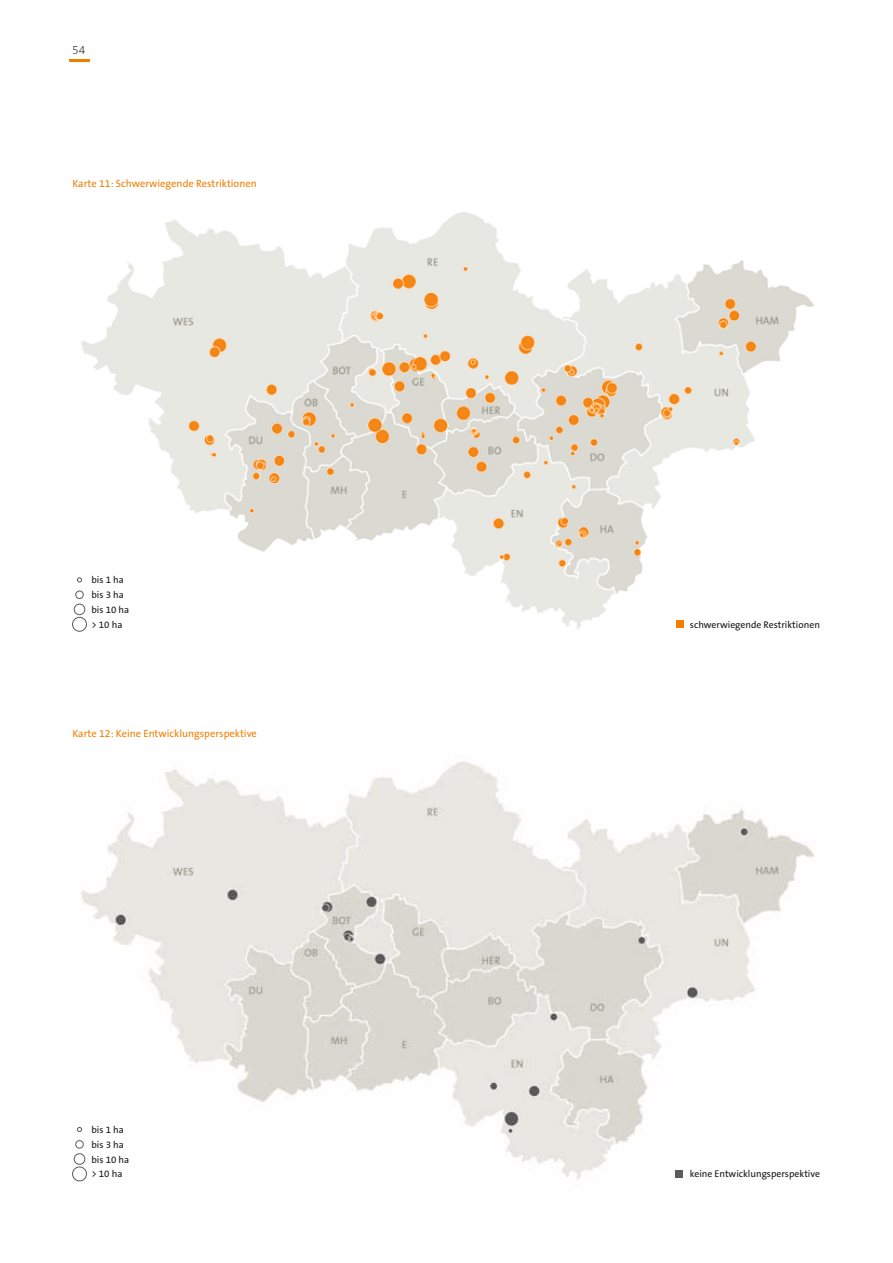
<style>
.page{position:relative;width:893px;height:1263px;background:#fff}
.page>*{position:absolute;margin:0;border:0;box-sizing:border-box;transform-origin:0 0}
.t1{font:200 12px "The Sans B2";color:#151616}
.t2{font:10.5px "The Sans B5 Plain";color:#f27e00}
.t3{font:9.75px/14.9px "The Sans B5 Plain";color:#151616}
</style>
<div class="page">
<hr style="left:69px;top:60px;width:20px;height:2px;background:#f27e00">
<img style="left:72px;top:212px;width:743px;height:420px">
<img style="left:72px;top:761px;width:743px;height:421px">
<div style="left:72px;top:1167px;width:15px;height:14px;border:1px solid #5b5b5b;border-radius:50%"></div>
<div style="left:74px;top:1153px;width:11px;height:11px;border:1px solid #5b5b5b;border-radius:50%"></div>
<div style="left:75px;top:1140px;width:9px;height:8px;border:1px solid #5b5b5b;border-radius:50%"></div>
<svg style="left:77px;top:1127px;width:5px;height:5px"></svg>
<div style="left:675px;top:1169px;width:8px;height:8px;background:#5b5b5b"></div>
<div style="left:72px;top:617px;width:15px;height:14px;border:1px solid #5b5b5b;border-radius:50%"></div>
<div style="left:74px;top:604px;width:11px;height:11px;border:1px solid #5b5b5b;border-radius:50%"></div>
<div style="left:75px;top:591px;width:9px;height:8px;border:1px solid #5b5b5b;border-radius:50%"></div>
<svg style="left:77px;top:577px;width:5px;height:5px"></svg>
<div style="left:676px;top:620px;width:7px;height:8px;background:#f27e00"></div>
<p class="t1" style="left:72px;top:43px;width:15px">54</p>
<p class="t2" style="left:72px;top:178px;width:186px">Karte 11: Schwerwiegende Restriktionen</p>
<p class="t3" style="left:91px;top:573px;width:39px">bis 1 ha bis 3 ha bis 10 ha &gt; 10 ha</p>
<p class="t2" style="left:72px;top:728px;width:186px">Karte 12: Keine Entwicklungsperspektive</p>
<p class="t3" style="left:91px;top:1122px;width:39px">bis 1 ha bis 3 ha bis 10 ha &gt; 10 ha</p>
<p class="t3" style="left:690px;top:617px;width:131px">schwerwiegende Restriktionen</p>
<p class="t3" style="left:690px;top:1167px;width:132px">keine Entwicklungsperspektive</p>
</div>
